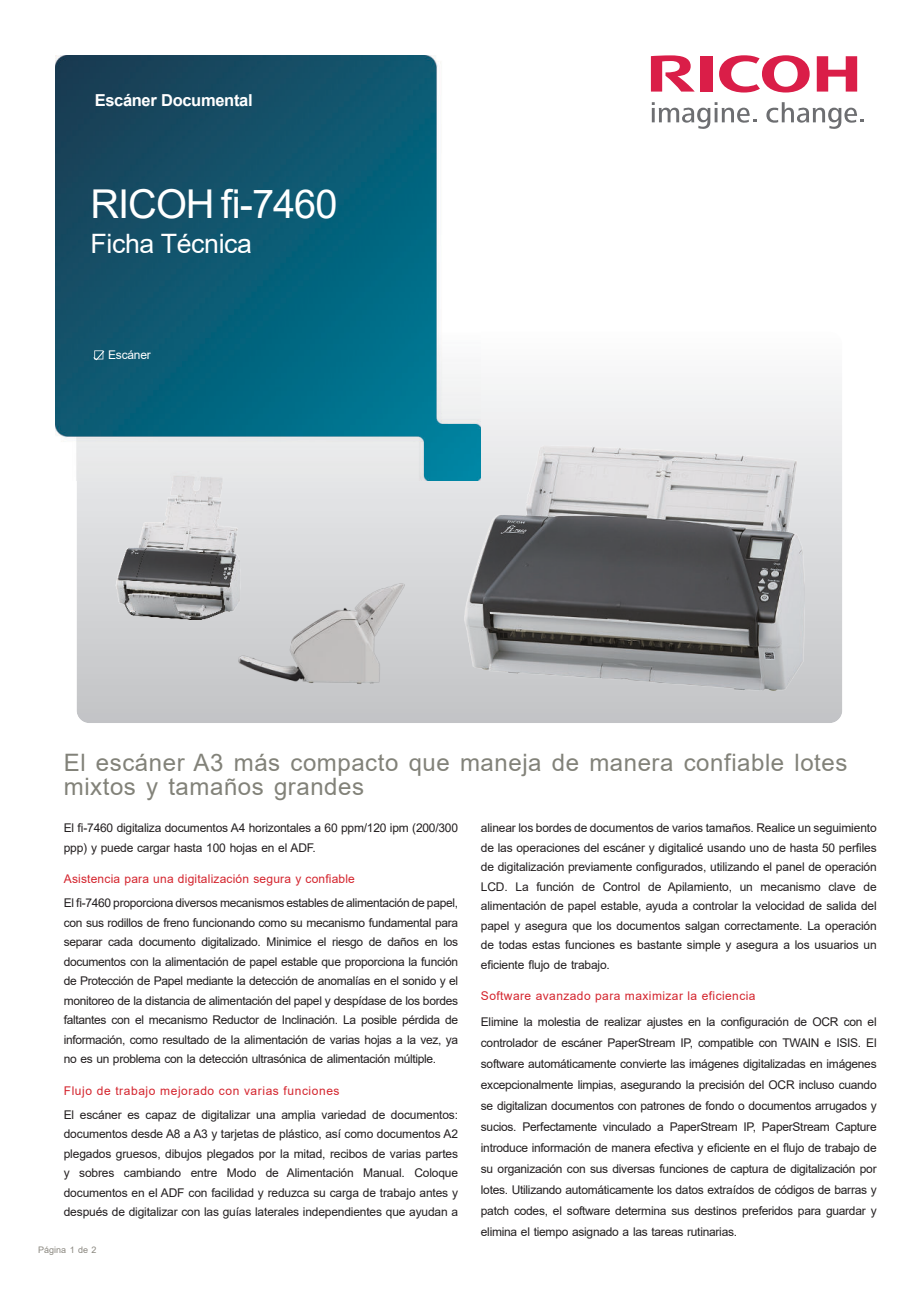
<style>
.page{position:relative;width:919px;height:1289px;background:#fff}
.page>*{position:absolute;margin:0;border:0;box-sizing:border-box;transform-origin:0 0}
.t1{font:39.75px "Arial";letter-spacing:-.025em;color:#fff}
.t2{font:26.7px "Arial";letter-spacing:-.015em;color:#fff}
.t3{font:24px/24px "Arial";letter-spacing:.025em;color:#828279}
.t4{font:700 16.5px "Arial";letter-spacing:-.02em;color:#fff}
.t5{font:12px/19.5px "Arial";letter-spacing:-.02em;color:#231f20;text-align:justify}
.t6{font:12px "Arial";letter-spacing:.035em;color:#d4242d}
.t7{font:12px "Arial";letter-spacing:.015em;color:#d4242d}
.t8{font:12px "Arial";letter-spacing:-.02em;color:#fff}
.t9{font:9px "Arial";color:#8b8880}
</style>
<div class="page">
<svg style="left:719px;top:55px;width:90px;height:37px"></svg>
<svg style="left:816px;top:56px;width:41px;height:36px"></svg>
<div style="left:700px;top:56px;width:12px;height:36px;background:#da1e48"></div>
<svg style="left:651px;top:55px;width:43px;height:37px"></svg>
<svg style="left:651px;top:102px;width:105px;height:27px"></svg>
<svg style="left:766px;top:102px;width:97px;height:27px"></svg>
<div style="left:77px;top:332px;width:765px;height:391px;background:linear-gradient(to bottom,#fcfcfd,#c1c3c5);border-radius:13px"></div>
<img style="left:234px;top:576px;width:173px;height:112px">
<img style="left:109px;top:480px;width:139px;height:150px">
<img style="left:464px;top:446px;width:340px;height:244px">
<img style="left:55px;top:55px;width:425px;height:425px">
<svg style="left:93px;top:350px;width:12px;height:11px"></svg>
<h3 class="t4" style="left:95px;top:88px;width:159px">Escáner Documental</h3>
<h1 class="t1" style="left:91px;top:177px;width:248px">RICOH fi-7460</h1>
<h2 class="t2" style="left:91px;top:225px;width:163px">Ficha Técnica</h2>
<p class="t8" style="left:108px;top:347px;width:44px">Escáner</p>
<h3 class="t3" style="left:64px;top:750px;width:785px">El escáner A3 más compacto que maneja de manera confiable lotes mixtos y tamaños grandes</h3>
<p class="t5" style="left:64px;top:818px;width:396px">El fi-7460 digitaliza documentos A4 horizontales a 60 ppm/120 ipm (200/300 ppp) y puede cargar hasta 100 hojas en el ADF.</p>
<p class="t7" style="left:64px;top:870px;width:293px">Asistencia para una digitalización segura y confiable</p>
<p class="t5" style="left:64px;top:893px;width:396px">El fi-7460 proporciona diversos mecanismos estables de alimentación de papel, con sus rodillos de freno funcionando como su mecanismo fundamental para separar cada documento digitalizado. Minimice el riesgo de daños en los documentos con la alimentación de papel estable que proporciona la función de Protección de Papel mediante la detección de anomalías en el sonido y el monitoreo de la distancia de alimentación del papel y despídase de los bordes faltantes con el mecanismo Reductor de Inclinación. La posible pérdida de información, como resultado de la alimentación de varias hojas a la vez, ya no es un problema con la detección ultrasónica de alimentación múltiple.</p>
<p class="t6" style="left:64px;top:1082px;width:277px">Flujo de trabajo mejorado con varias funciones</p>
<p class="t5" style="left:64px;top:1104px;width:396px">El escáner es capaz de digitalizar una amplia variedad de documentos: documentos desde A8 a A3 y tarjetas de plástico, así como documentos A2 plegados gruesos, dibujos plegados por la mitad, recibos de varias partes y sobres cambiando entre Modo de Alimentación Manual. Coloque documentos en el ADF con facilidad y reduzca su carga de trabajo antes y después de digitalizar con las guías laterales independientes que ayudan a</p>
<p class="t9" style="left:38px;top:1243px;width:60px">Página 1 de 2</p>
<p class="t5" style="left:481px;top:818px;width:397px">alinear los bordes de documentos de varios tamaños. Realice un seguimiento de las operaciones del escáner y digitalicé usando uno de hasta 50 perfiles de digitalización previamente configurados, utilizando el panel de operación LCD. La función de Control de Apilamiento, un mecanismo clave de alimentación de papel estable, ayuda a controlar la velocidad de salida del papel y asegura que los documentos salgan correctamente. La operación de todas estas funciones es bastante simple y asegura a los usuarios un eficiente flujo de trabajo.</p>
<p class="t6" style="left:481px;top:987px;width:276px">Software avanzado para maximizar la eficiencia</p>
<p class="t5" style="left:481px;top:1010px;width:397px;line-height:21px">Elimine la molestia de realizar ajustes en la configuración de OCR con el controlador de escáner PaperStream IP, compatible con TWAIN e ISIS. El software automáticamente convierte las imágenes digitalizadas en imágenes excepcionalmente limpias, asegurando la precisión del OCR incluso cuando se digitalizan documentos con patrones de fondo o documentos arrugados y sucios. Perfectamente vinculado a PaperStream IP, PaperStream Capture introduce información de manera efectiva y eficiente en el flujo de trabajo de su organización con sus diversas funciones de captura de digitalización por lotes. Utilizando automáticamente los datos extraídos de códigos de barras y patch codes, el software determina sus destinos preferidos para guardar y elimina el tiempo asignado a las tareas rutinarias.</p>
</div>
